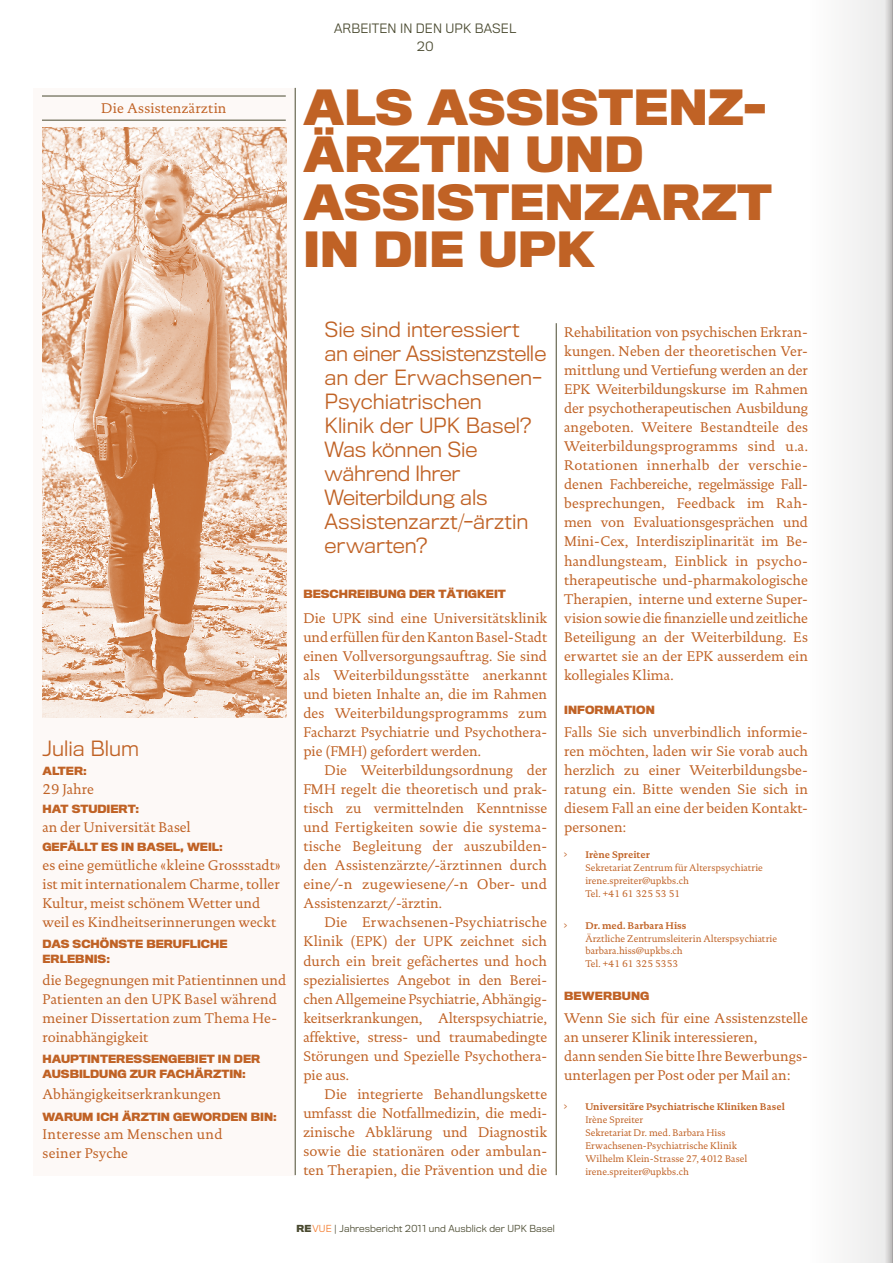
<style>
.page{position:relative;width:893px;height:1263px;background:#fff}
.page>*{position:absolute;margin:0;border:0;box-sizing:border-box;transform-origin:0 0}
.t1{font:700 45px/47.2px "Titling Gothic FB Normal";letter-spacing:.01em;color:#c06225}
.t2{font:300 19.5px/24px "Titling Gothic FB Normal";color:#c06225}
.t3{font:14.25px/19px "DTL Documenta TOT";color:#c06225}
.t4{font:14.25px/19px "DTL Documenta TOT";letter-spacing:.02em;color:#c06225}
.t5{font:300 12px/18px "Titling Gothic FB Normal";letter-spacing:.01em;color:#4a4a30;text-align:center}
.t6{font:700 10.5px/15px "Titling Gothic FB Normal";color:#c06225}
.t7{font:9.75px/12.9px "DTL Documenta TOT";color:#c06225}
.t8{font:700 9.75px "DTL Documenta TOT";color:#c06225}
.t9{font:300 9.75px "Titling Gothic FB Normal";color:#c06225}
.t10{font:300 9px "Titling Gothic FB Normal";letter-spacing:.01em;color:#4a4a30}
.s1{font-weight:700}
.s2{color:#f47d30}
</style>
<div class="page">
<svg style="left:847px;top:0;width:46px;height:1263px"></svg>
<div style="left:34px;top:88px;width:261px;height:1087px;background:#fdf9f7"></div>
<hr style="left:295px;top:88px;width:1px;height:1087px;background:#4a4a30">
<hr style="left:556px;top:323px;width:1px;height:852px;background:#4a4a30">
<img style="left:43px;top:127px;width:243px;height:591px">
<hr style="left:42px;top:96px;width:244px;height:1px;background:#4a4a30">
<hr style="left:42px;top:120px;width:244px;height:1px;background:#4a4a30">
<p class="t3" style="left:101px;top:99px;width:127px">Die Assistenzärztin</p>
<p class="t5" style="left:334px;top:20px;width:179px">Arbeiten in den UPK Basel<br>20</p>
<h1 class="t1" style="left:303px;top:85px;width:470px">ALS ASSISTENZ-<br>ÄRZTIN UND<br>ASSISTENZARZT<br>IN DIE UPK</h1>
<h2 class="t2" style="left:43px;top:737px;width:98px">Julia Blum</h2>
<p class="t6" style="left:43px;top:763px;width:46px">ALTER:</p>
<p class="t3" style="left:43px;top:780px;width:53px">29 Jahre</p>
<p class="t6" style="left:43px;top:801px;width:54px">HAT STUDI</p>
<p class="t6" style="left:110px;top:801px;width:30px">ERT:</p>
<p class="t3" style="left:43px;top:818px;width:150px">an der Universität Basel</p>
<p class="t6" style="left:43px;top:840px;width:182px">GEFÄLLT ES IN BASEL, WEIL:</p>
<p class="t3" style="left:43px;top:856px;width:240px">es eine gemütliche «kleine Grossstadt» ist mit internationalem Charme, toller Kultur, meist schönem Wetter und weil es Kindheitserinnerungen weckt</p>
<p class="t6" style="left:43px;top:937px;width:187px">DAS SCHÖNSTE BERUFLICHE<br>ERLEBNIS:</p>
<p class="t3" style="left:43px;top:970px;width:245px">die Begegnungen mit Patientinnen und<br>Patienten an den UPK Basel während meiner Dissertation zum Thema He&shy;roinabhängigkeit</p>
<p class="t6" style="left:43px;top:1051px;width:219px">HAUPTINTERESSENGEBIET IN DER<br>AUSBILDU NG ZUR FACHÄRZTIN:</p>
<p class="t3" style="left:43px;top:1084px;width:180px">Abhängigkeitserkrankungen</p>
<p class="t6" style="left:43px;top:1110px;width:236px">WARUM ICH ÄRZTIN GEWORDEN BIN:</p>
<p class="t4" style="left:43px;top:1125px;width:182px">Interesse am Menschen und seiner Psyche</p>
<h2 class="t2" style="left:325px;top:318px;width:223px">Sie sind interessiert an einer Assistenzstelle an der Erwachsenen-<br>Psychiatrischen<br>Klinik der UPK Basel?<br>Was können Sie während Ihrer<br>Weiterbildung als<br>Assistenzarzt/-ärztin erwarten?</h2>
<p class="t6" style="left:303px;top:586px;width:204px">BESCHREIBUNG DER TÄTIGKEIT</p>
<p class="t3" style="left:303px;top:608px;width:245px;text-align:justify">Die UPK sind eine Universitätsklinik und erfüllen für den Kanton Basel-Stadt einen Vollversorgungsauftrag. Sie sind als Weiterbildungsstätte anerkannt und bieten Inhalte an, die im Rahmen des Weiterbildungsprogramms zum Facharzt Psychiatrie und Psychothera&shy;pie (FMH) gefordert werden.</p>
<p class="t3" style="left:303px;top:761px;width:245px;text-align:justify;text-indent:21px">Die Weiterbildungsordnung der FMH regelt die theoretisch und prak&shy;tisch zu vermittelnden Kenntnisse und Fertigkeiten sowie die systema&shy;tische Begleitung der auszubilden&shy;den Assistenzärzte/-ärztinnen durch eine/-n zugewiesene/-n Ober- und Assistenzarzt/-ärztin.</p>
<p class="t3" style="left:303px;top:913px;width:245px;text-align:justify;text-indent:21px">Die Erwachsenen-Psychiatrische Klinik (EPK) der UPK zeichnet sich durch ein breit gefächertes und hoch spezialisiertes Angebot in den Berei&shy;chen Allgemeine Psychiatrie, Abhängig&shy;keitserkrankungen, Alterspsychiatrie, affektive, stress- und traumabedingte Störungen und Spezielle Psychothera&shy;pie aus.</p>
<p class="t3" style="left:303px;top:1084px;width:245px;text-indent:21px">Die integrierte Behandlungskette umfasst die Notfallmedizin, die medi&shy;zinische Abklärung und Diagnostik sowie die stationären oder ambulan&shy;ten Therapien, die Prävention und die</p>
<p class="t3" style="left:564px;top:322px;width:245px">Rehabilitation von psychischen Erkran&shy;kungen. Neben der theoretischen Ver&shy;mittlung und Vertiefung werden an der EPK Weiterbildungskurse im Rahmen der psychotherapeutischen Ausbildung angeboten. Weitere Bestandteile des Weiterbildungsprogramms sind u.a.<br>Rotationen innerhalb der verschie&shy;denen Fachbereiche, regelmässige Fall&shy;besprechungen, Feedback im Rah&shy;men von Evaluationsgesprächen und Mini-Cex, Interdisziplinarität im Be&shy;handlungsteam, Einblick in psycho&shy;therapeutische und-pharmakologische Therapien, interne und externe Super&shy;vision sowie die finanzielle und zeitliche Beteiligung an der Weiterbildung. Es erwartet sie an der EPK ausserdem ein kollegiales Klima.</p>
<p class="t6" style="left:564px;top:702px;width:92px">INFORMATION</p>
<p class="t3" style="left:564px;top:722px;width:245px;text-align:justify">Falls Sie sich unverbindlich informie&shy;ren möchten, laden wir Sie vorab auch herzlich zu einer Weiterbildungsbe&shy;ratung ein. Bitte wenden Sie sich in diesem Fall an eine der beiden Kontakt&shy;personen:</p>
<p class="t9" style="left:564px;top:849px;width:5px">›</p>
<p class="t8" style="left:585px;top:848px;width:66px">Irène Spreiter</p>
<p class="t7" style="left:585px;top:861px;width:179px">Sekretariat Zentrum für Alterspsychiatrie irene.spreiter@upkbs.ch<br>Tel. +41 61 325 53 51</p>
<p class="t9" style="left:564px;top:919px;width:5px">›</p>
<p class="t8" style="left:585px;top:919px;width:102px">Dr. med. Barbara Hiss</p>
<p class="t7" style="left:585px;top:932px;width:193px">Ärztliche Zentrumsleiterin Alterspsychiatrie barbara.hiss@upkbs.ch<br>Tel. +41 61 325 5353</p>
<p class="t6" style="left:564px;top:988px;width:87px">BEWERBUNG</p>
<p class="t3" style="left:564px;top:1008px;width:245px">Wenn Sie sich für eine Assistenzstelle an unserer Klinik interessieren,<br>dann senden Sie bitte Ihre Bewerbungs&shy;unterlagen per Post oder per Mail an:</p>
<p class="t9" style="left:564px;top:1101px;width:5px">›</p>
<p class="t8" style="left:585px;top:1101px;width:201px">Universitäre Psychiatrische Kliniken Basel</p>
<p class="t7" style="left:585px;top:1113px;width:163px">Irène Spreiter<br>Sekretariat Dr. med. Barbara Hiss<br>Erwachsenen-Psychiatrische Klinik<br>Wilhelm Klein-Strasse 27, 4012 Basel irene.spreiter@upkbs.ch</p>
<p class="t10" style="left:296px;top:1223px;width:260px"><span class="s1">RE</span><span class="s2">vue</span> | Jahresbericht 2011 und Ausblick der U PK Basel</p>
</div>
